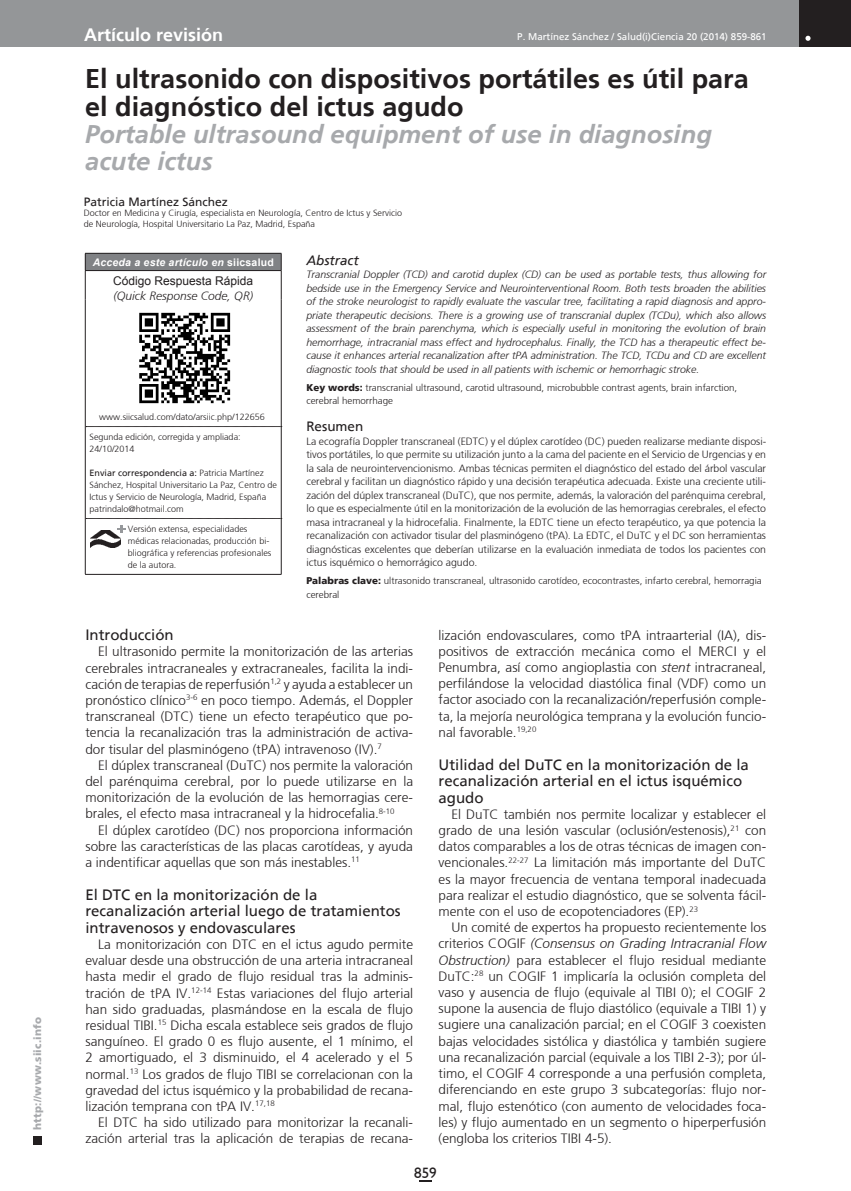
<style>
.page{position:relative;width:851px;height:1191px;background:#fff}
.page>*{position:absolute;margin:0;border:0;box-sizing:border-box;transform-origin:0 0}
.t1{font:700 27px/28.5px "Frutiger";color:#231f20}
.t2{font:italic 700 25.5px/27px "Frutiger";color:#a7a9ac}
.t3{font:700 18px "Frutiger";color:#fff}
.t4{font:15px/16.5px "Frutiger";color:#231f20}
.t5{font:15px "Humanist 521 BT";color:#231f20}
.t6{font:300 13.5px/16.2px "Frutiger";color:#231f20;text-align:justify}
.t7{font:italic 13.5px "Frutiger";color:#231f20}
.t8{font:13.5px "Frutiger";color:#231f20}
.t9{font:12px "Frutiger";color:#231f20}
.t10{font:italic 300 12px "Frutiger";color:#231f20}
.t11{font:12px "Arial";color:#231f20}
.t12{font:300 10.5px/13.5px "Frutiger";color:#231f20;text-align:justify}
.t13{font:italic 300 10.5px/13.5px "Frutiger";color:#231f20;text-align:justify}
.t14{font:italic 700 10.5px "Arial";letter-spacing:.02em;color:#fff}
.t15{font:900 10.5px "Frutiger";letter-spacing:.015em;color:#a7a9ac}
.t16{font:300 9.75px/13.5px "Frutiger";color:#231f20}
.t17{font:9.75px "Frutiger";color:#fff}
.t18{font:300 9px/12px "Frutiger";color:#231f20}
.s1{font-style:normal}
.s2{font-weight:400}
.s3{font-weight:900}
.s4{font-style:italic}
</style>
<div class="page">
<div style="left:33px;top:1135px;width:9px;height:9px;background:#231f20"></div>
<div style="left:0;top:0;width:850px;height:47px;background:#949698"></div>
<div style="left:799px;top:0;width:51px;height:47px;background:#231f20"></div>
<svg style="left:805px;top:36px;width:5px;height:5px"></svg>
<svg style="left:419px;top:1180px;width:12px;height:1px"></svg>
<div style="left:85px;top:253px;width:196px;height:17px;background:#808285"></div>
<hr style="left:85px;top:270px;width:196px;height:1px;background:#231f20">
<svg style="left:86px;top:426px;width:195px;height:1px"></svg>
<svg style="left:86px;top:518px;width:195px;height:1px"></svg>
<hr style="left:85px;top:253px;width:196px;height:1px;background:#231f20">
<svg style="left:281px;top:253px;width:1px;height:47px"></svg>
<svg style="left:85px;top:253px;width:1px;height:47px"></svg>
<hr style="left:85px;top:300px;width:1px;height:126px;background:#231f20">
<hr style="left:281px;top:300px;width:1px;height:126px;background:#231f20">
<hr style="left:85px;top:426px;width:1px;height:92px;background:#231f20">
<hr style="left:281px;top:426px;width:1px;height:92px;background:#231f20">
<hr style="left:85px;top:518px;width:1px;height:56px;background:#231f20">
<hr style="left:281px;top:518px;width:1px;height:56px;background:#231f20">
<hr style="left:85px;top:574px;width:196px;height:1px;background:#231f20">
<img style="left:139px;top:312px;width:92px;height:92px">
<img style="left:91px;top:540px;width:29px;height:8px">
<img style="left:91px;top:530px;width:29px;height:8px">
<svg style="left:117px;top:525px;width:8px;height:8px"></svg>
<p class="t15" style="left:31px;top:1129px;width:114px;rotate:-90deg">http://www.siic.info</p>
<h3 class="t3" style="left:84px;top:24px;width:141px">Artículo revisión</h3>
<p class="t17" style="left:517px;top:31px;width:251px">P. Martínez Sánchez / Salud(i)Ciencia 20 (2014) 859-861</p>
<h1 class="t1" style="left:85px;top:64px;width:665px">El ultrasonido con dispositivos portátiles es útil para el diagnóstico del ictus agudo</h1>
<h2 class="t2" style="left:85px;top:120px;width:628px">Portable ultrasound equipment of use in diagnosing acute ictus</h2>
<p class="t9" style="left:84px;top:195px;width:146px">Patricia Martínez Sánchez</p>
<p class="t18" style="left:84px;top:208px;width:320px;line-height:10.5px">Doctor en Medicina y Cirugía, especialista en Neurología, Centro de Ictus y Servicio de Neurología, Hospital Universitario La Paz, Madrid, España</p>
<p class="t14" style="left:93px;top:255px;width:183px">Acceda a este artículo en <span class="s1">siicsalud</span></p>
<p class="t11" style="left:113px;top:273px;width:142px">Código Respuesta Rápida</p>
<p class="t10" style="left:113px;top:289px;width:141px">(Quick Response Code, QR)</p>
<p class="t18" style="left:99px;top:411px;width:167px">www.siicsalud.com/dato/arsiic.php/122656</p>
<p class="t18" style="left:89px;top:431px;width:153px">Segunda edición, corregida y ampliada:<br>24/10/2014</p>
<p class="t18" style="left:89px;top:467px;width:189px"><span class="s2">Enviar correspondencia a:</span> Patricia Martínez Sánchez, Hospital Universitario La Paz, Centro de Ictus y Servicio de Neurología, Madrid, España patrindalo@hotmail.com</p>
<p class="t18" style="left:128px;top:523px;width:145px">Versión extensa, especialidades médicas relacionadas, producción bi&shy;bliográfica y referencias profesionales de la autora.</p>
<p class="t7" style="left:306px;top:252px;width:54px">Abstract</p>
<p class="t13" style="left:306px;top:268px;width:461px">Transcranial Doppler (TCD) and carotid duplex (CD) can be used as portable tests, thus allowing for bedside use in the Emergency Service and Neurointerventional Room. Both tests broaden the abilities of the stroke neurologist to rapidly evaluate the vascular tree, facilitating a rapid diagnosis and appro&shy;priate therapeutic decisions. There is a growing use of transcranial duplex (TCDu), which also allows assessment of the brain parenchyma, which is especially useful in monitoring the evolution of brain hemorrhage, intracranial mass effect and hydrocephalus. Finally, the TCD has a therapeutic effect be&shy;cause it enhances arterial recanalization after tPA administration. The TCD, TCDu and CD are excellent diagnostic tools that should be used in all patients with ischemic or hemorrhagic stroke.</p>
<p class="t16" style="left:306px;top:380px;width:432px"><span class="s3">Key words:</span> transcranial ultrasound, carotid ultrasound, microbubble contrast agents, brain infarction, cerebral hemorrhage</p>
<p class="t8" style="left:306px;top:418px;width:59px">Resumen</p>
<p class="t12" style="left:306px;top:434px;width:461px">La ecografía Doppler transcraneal (EDTC) y el dúplex carotídeo (DC) pueden realizarse mediante disposi&shy;tivos portátiles, lo que permite su utilización junto a la cama del paciente en el Servicio de Urgencias y en la sala de neurointervencionismo. Ambas técnicas permiten el diagnóstico del estado del árbol vascular cerebral y facilitan un diagnóstico rápido y una decisión terapéutica adecuada. Existe una creciente utili&shy;zación del dúplex transcraneal (DuTC), que nos permite, además, la valoración del parénquima cerebral, lo que es especialmente útil en la monitorización de la evolución de las hemorragias cerebrales, el efecto masa intracraneal y la hidrocefalia. Finalmente, la EDTC tiene un efecto terapéutico, ya que potencia la recanalización con activador tisular del plasminógeno (tPA). La EDTC, el DuTC y el DC son herramientas diagnósticas excelentes que deberían utilizarse en la evaluación inmediata de todos los pacientes con ictus isquémico o hemorrágico agudo.</p>
<p class="t16" style="left:306px;top:574px;width:457px"><span class="s3">Palabras clave:</span> ultrasonido transcraneal, ultrasonido carotídeo, ecocontrastes, infarto cerebral, hemorragia cerebral</p>
<p class="t4" style="left:85px;top:626px;width:90px">Introducción</p>
<p class="t6" style="left:85px;top:643px;width:329px;text-indent:13px">El ultrasonido permite la monitorización de las arterias cerebrales intracraneales y extracraneales, facilita la indi&shy;cación de terapias de reperfusión<sup>1,2</sup> y ayuda a establecer un pronóstico clínico<sup>3-6</sup> en poco tiempo. Además, el Doppler transcraneal (DTC) tiene un efecto terapéutico que po&shy;tencia la recanalización tras la administración de activa&shy;dor tisular del plasminógeno (tPA) intravenoso (IV).<sup>7</sup></p>
<p class="t6" style="left:85px;top:757px;width:329px;text-indent:13px">El dúplex transcraneal (DuTC) nos permite la valoración del parénquima cerebral, por lo puede utilizarse en la monitorización de la evolución de las hemorragias cere&shy;brales, el efecto masa intracraneal y la hidrocefalia.<sup>8-10</sup></p>
<p class="t6" style="left:85px;top:821px;width:329px;text-indent:13px">El dúplex carotídeo (DC) nos proporciona información sobre las características de las placas carotídeas, y ayuda a indentificar aquellas que son más inestables.<sup>11</sup></p>
<p class="t4" style="left:85px;top:886px;width:317px">El DTC en la monitorización de la recanalización arterial luego de tratamientos intravenosos y endovasculares</p>
<p class="t6" style="left:85px;top:936px;width:329px;text-indent:13px">La monitorización con DTC en el ictus agudo permite evaluar desde una obstrucción de una arteria intracraneal hasta medir el grado de flujo residual tras la adminis&shy;tración de tPA IV.<sup>12-14</sup> Estas variaciones del flujo arterial han sido graduadas, plasmándose en la escala de flujo residual TIBI.<sup>15</sup> Dicha escala establece seis grados de flujo sanguíneo. El grado 0 es flujo ausente, el 1 mínimo, el 2 amortiguado, el 3 disminuido, el 4 acelerado y el 5 normal.<sup>13</sup> Los grados de flujo TIBI se correlacionan con la gravedad del ictus isquémico y la probabilidad de recana&shy;lización temprana con tPA IV.<sup>17,18</sup></p>
<p class="t6" style="left:85px;top:1114px;width:329px;text-align:right">El DTC ha sido utilizado para monitorizar la recanali&shy;zación arterial tras la aplicación de terapias de recana-</p>
<p class="t6" style="left:438px;top:627px;width:329px">lización endovasculares, como tPA intraarterial (IA), dis&shy;positivos de extracción mecánica como el MERCI y el Penumbra, así como angioplastia con <span class="s4">stent</span> intracraneal, perfilándose la velocidad diastólica final (VDF) como un factor asociado con la recanalización/reperfusión comple&shy;ta, la mejoría neurológica temprana y la evolución funcio&shy;nal favorable.<sup>19,20</sup></p>
<p class="t4" style="left:438px;top:756px;width:312px">Utilidad del DuTC en la monitorización de la recanalización arterial en el ictus isquémico agudo</p>
<p class="t6" style="left:438px;top:806px;width:329px;text-indent:13px">El DuTC también nos permite localizar y establecer el grado de una lesión vascular (oclusión/estenosis),<sup>21</sup> con datos comparables a los de otras técnicas de imagen con&shy;vencionales.<sup>22-27</sup> La limitación más importante del DuTC es la mayor frecuencia de ventana temporal inadecuada para realizar el estudio diagnóstico, que se solventa fácil&shy;mente con el uso de ecopotenciadores (EP).<sup>23</sup></p>
<p class="t6" style="left:438px;top:919px;width:329px;text-indent:13px">Un comité de expertos ha propuesto recientemente los criterios COGIF <span class="s4">(Consensus on Grading Intracranial Flow Obstruction)</span> para establecer el flujo residual mediante DuTC:<sup>28</sup> un COGIF 1 implicaría la oclusión completa del vaso y ausencia de flujo (equivale al TIBI 0); el COGIF 2 supone la ausencia de flujo diastólico (equivale a TIBI 1) y sugiere una canalización parcial; en el COGIF 3 coexisten bajas velocidades sistólica y diastólica y también sugiere una recanalización parcial (equivale a los TIBI 2-3); por úl&shy;timo, el COGIF 4 corresponde a una perfusión completa, diferenciando en este grupo 3 subcategorías: flujo nor&shy;mal, flujo estenótico (con aumento de velocidades foca&shy;les) y flujo aumentado en un segmento o hiperperfusión (engloba los criterios TIBI 4-5).</p>
<p class="t5" style="left:414px;top:1163px;width:24px">859</p>
</div>
